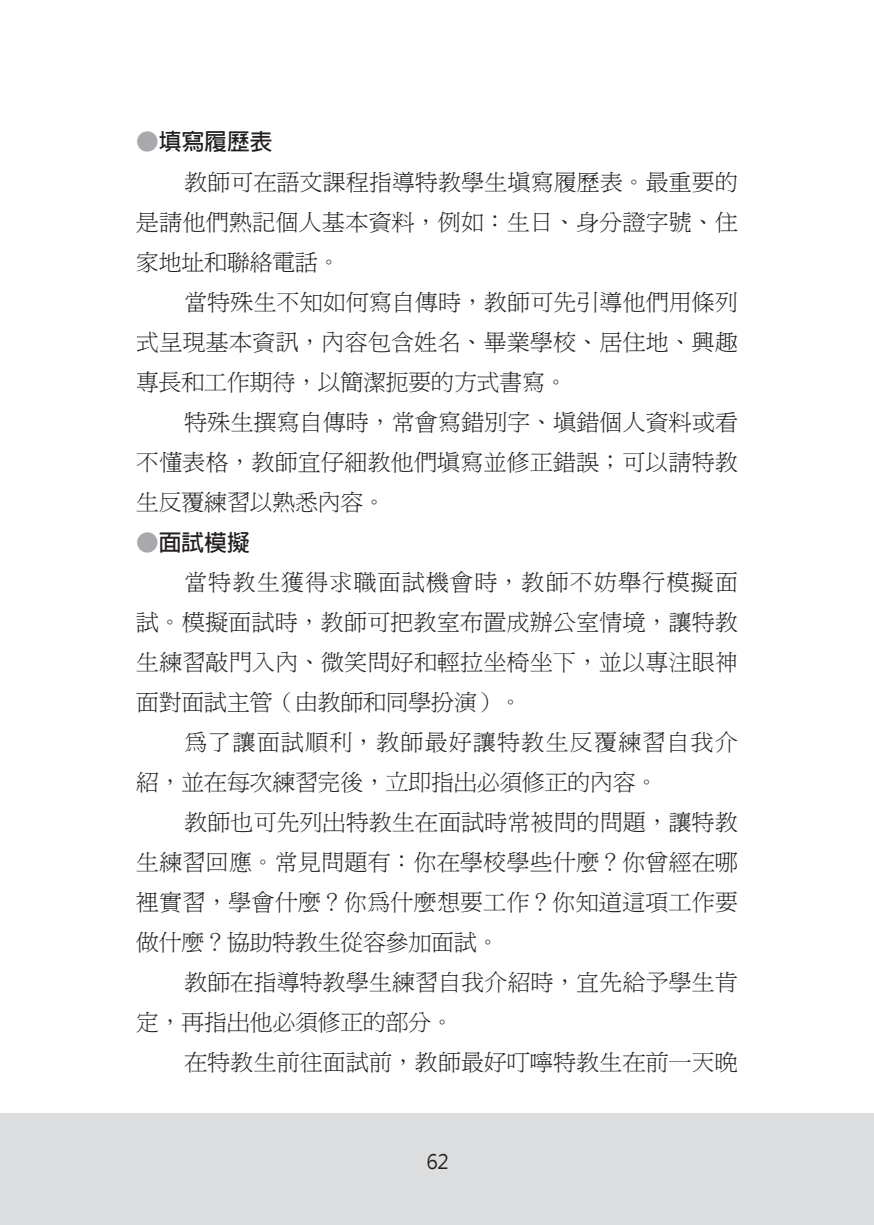
<style>
.page{position:relative;width:874px;height:1225px;background:#fff}
.page>*{position:absolute;margin:0;border:0;box-sizing:border-box;transform-origin:0 0}
.t1{font:22.6px/40px "P Ming Li U";letter-spacing:.015em;color:#231f20;text-align:justify}
.t2{font:22.6px/40px "P Ming Li U";letter-spacing:.065em;color:#231f20}
.t3{font:700 22.6px "Adobe Fan Heiti Std";color:#231f20}
.t4{font:19.8px "Microsoft Jheng Hei";color:#231f20}
.s1{color:#a8a9ad}
</style>
<div class="page">
<div style="left:0;top:1113px;width:873px;height:112px;background:#dcdddf"></div>
<p class="t3" style="left:136px;top:128px;width:138px"><span class="s1">●</span>填寫履歷表</p>
<p class="t1" style="left:136px;top:162px;width:603px;text-indent:48px">教師可在語文課程指導特教學生填寫履歷表。最重要的是請他們熟記個人基本資料，例如：生日、身分證字號、住家地址和聯絡電話。</p>
<p class="t1" style="left:136px;top:282px;width:603px;text-indent:48px">當特殊生不知如何寫自傳時，教師可先引導他們用條列式呈現基本資訊，內容包含姓名、畢業學校、居住地、興趣專長和工作期待，以簡潔扼要的方式書寫。</p>
<p class="t1" style="left:136px;top:402px;width:603px;text-indent:48px">特殊生撰寫自傳時，常會寫錯別字、填錯個人資料或看不懂表格，教師宜仔細教他們填寫並修正錯誤；可以請特教生反覆練習以熟悉內容。</p>
<p class="t3" style="left:136px;top:529px;width:115px"><span class="s1">●</span>面試模擬</p>
<p class="t1" style="left:136px;top:562px;width:603px;text-indent:48px">當特教生獲得求職面試機會時，教師不妨舉行模擬面試。模擬面試時，教師可把教室布置成辦公室情境，讓特教生練習敲門入內、微笑問好和輕拉坐椅坐下，並以專注眼神面對面試主管（由教師和同學扮演）。</p>
<p class="t2" style="left:136px;top:722px;width:602px;text-indent:48px">為了讓面試順利，教師最好讓特教生反覆練習自我介紹，並在每次練習完後，立即指出必須修正的內容。</p>
<p class="t1" style="left:136px;top:802px;width:603px;text-indent:48px">教師也可先列出特教生在面試時常被問的問題，讓特教生練習回應。常見問題有：你在學校學些什麼？你曾經在哪裡實習，學會什麼？你為什麼想要工作？你知道這項工作要做什麼？協助特教生從容參加面試。</p>
<p class="t1" style="left:136px;top:962px;width:602px;text-indent:48px">教師在指導特教學生練習自我介紹時，宜先給予學生肯定，再指出他必須修正的部分。</p>
<p class="t1" style="left:184px;top:1042px;width:554px">在特教生前往面試前，教師最好叮嚀特教生在前一天晚</p>
<p class="t4" style="left:426px;top:1149px;width:24px">62</p>
</div>
